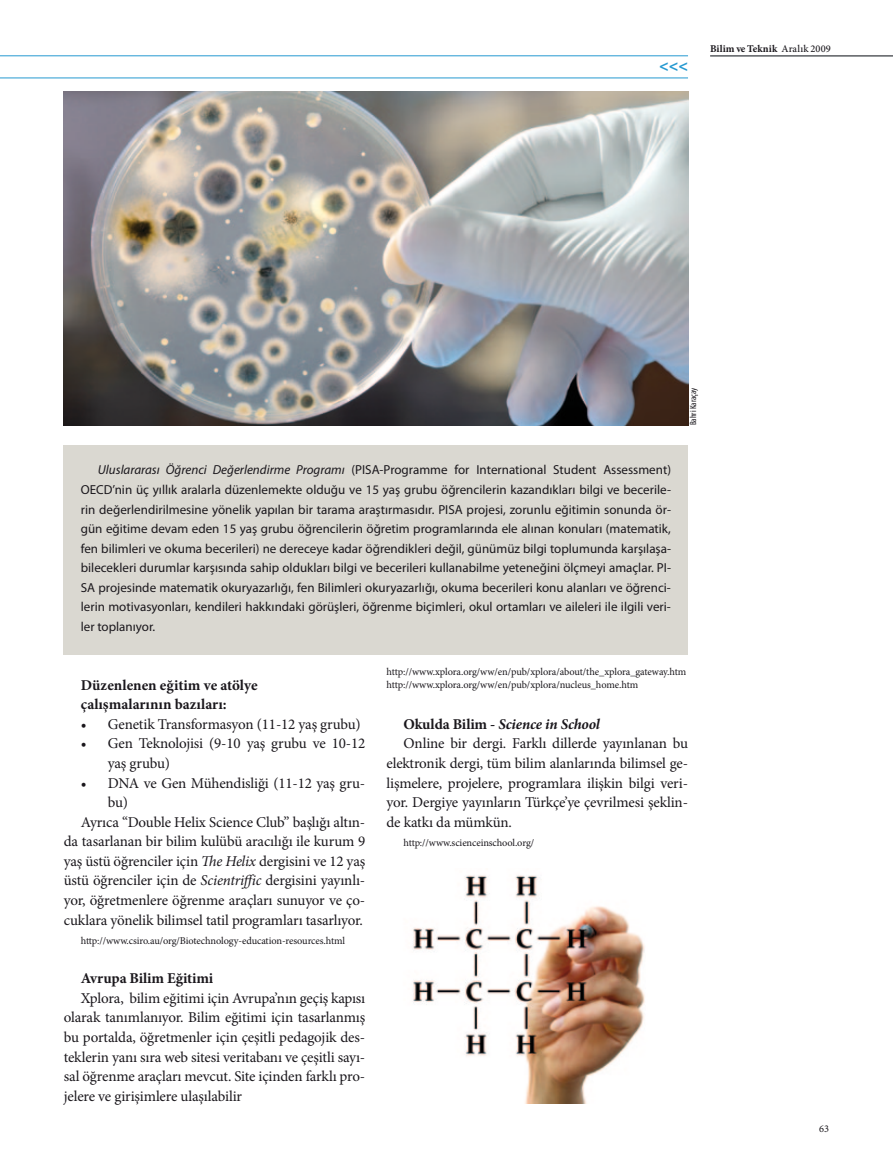
<style>
.page{position:relative;width:893px;height:1170px;background:#fff}
.page>*{position:absolute;margin:0;border:0;box-sizing:border-box;transform-origin:0 0}
.t1{font:700 16.2px "Myriad Pro";color:#2699d1}
.t2{font:15px/19.5px "Minion Pro";letter-spacing:-.01em;color:#1a171c}
.t3{font:700 15px/19.5px "Minion Pro";color:#1a171c}
.t4{font:italic 700 15px "Minion Pro";letter-spacing:-.01em;color:#1a171c}
.t5{font:13.05px/19.5px "Myriad Pro";color:#1a171c;text-align:justify}
.t6{font:10.35px/12.5px "Minion Pro";letter-spacing:-.01em;color:#1a171c}
.t7{font:700 10.35px "Minion Pro";letter-spacing:.005em;color:#1a171c}
.t8{font:condensed 9px "Myriad Pro";color:#1a171c}
.s1{font-weight:500}
.s2{font-style:italic}
.s3{font-style:normal}
</style>
<div class="page">
<hr style="left:0;top:78px;width:688px;height:1px;background:#2699d1">
<hr style="left:0;top:56px;width:688px;height:1px;background:#2699d1">
<hr style="left:710px;top:56px;width:183px;height:1px;background:#070c12">
<img style="left:413px;top:875px;width:232px;height:228px">
<img style="left:64px;top:91px;width:624px;height:334px">
<div style="left:64px;top:445px;width:624px;height:210px;background:#dad8d1"></div>
<p class="t1" style="left:659px;top:55px;width:30px">&lt;&lt;&lt;</p>
<p class="t7" style="left:710px;top:41px;width:122px">Bilim ve Teknik <span class="s1">Aralık 2009</span></p>
<p class="t5" style="left:81px;top:460px;width:592px;text-indent:17px"><span class="s2">Uluslararası Öğrenci Değerlendirme Programı</span> (PISA-Programme for International Student Assessment)<br>OECD’nin üç yıllık aralarla düzenlemekte olduğu ve 15 yaş grubu öğrencilerin kazandıkları bilgi ve becerile&shy;rin değerlendirilmesine yönelik yapılan bir tarama araştırmasıdır. PISA projesi, zorunlu eğitimin sonunda ör&shy;gün eğitime devam eden 15 yaş grubu öğrencilerin öğretim programlarında ele alınan konuları (matematik, fen bilimleri ve okuma becerileri) ne dereceye kadar öğrendikleri değil, günümüz bilgi toplumunda karşılaşa&shy;bilecekleri durumlar karşısında sahip oldukları bilgi ve becerileri kullanabilme yeteneğini ölçmeyi amaçlar. PI-SA projesinde matematik okuryazarlığı, fen Bilimleri okuryazarlığı, okuma becerileri konu alanları ve öğrenci&shy;lerin motivasyonları, kendileri hakkındaki görüşleri, öğrenme biçimleri, okul ortamları ve aileleri ile ilgili veri&shy;ler toplanıyor.</p>
<p class="t8" style="left:688px;top:425px;width:39px;rotate:-90deg">Bahri Karaçay</p>
<p class="t3" style="left:81px;top:675px;width:178px">Düzenlenen eğitim ve atölye çalışmalarının bazıları:</p>
<p class="t2" style="left:81px;top:714px;width:282px">• Genetik Transformasyon (11-12 yaş grubu)</p>
<p class="t2" style="left:108px;top:733px;width:259px;text-indent:-27px">• Gen Teknolojisi (9-10 yaş grubu ve 10-12 yaş grubu)</p>
<p class="t2" style="left:81px;top:773px;width:286px">• DNA ve Gen Mühendisliği (11-12 yaş gru-</p>
<p class="t2" style="left:108px;top:792px;width:22px">bu)</p>
<p class="t2" style="left:81px;top:812px;width:286px">Ayrıca “Double Helix Science Club” başlığı altın-</p>
<p class="t2" style="left:64px;top:831px;width:303px">da tasarlanan bir bilim kulübü aracılığı ile kurum 9</p>
<p class="t2" style="left:64px;top:851px;width:303px">yaş üstü öğrenciler için <span class="s2">The Helix</span> dergisini ve 12 yaş</p>
<p class="t2" style="left:64px;top:870px;width:303px">üstü öğrenciler için de <span class="s2">Scientriffic</span> dergisini yayınlı-</p>
<p class="t2" style="left:64px;top:890px;width:303px">yor, öğretmenlere öğrenme araçları sunuyor ve ço-</p>
<p class="t2" style="left:64px;top:909px;width:301px">cuklara yönelik bilimsel tatil programları tasarlıyor.</p>
<p class="t6" style="left:81px;top:934px;width:266px">http://www.csiro.au/org/Biotechnology-education-resources.html</p>
<p class="t3" style="left:81px;top:968px;width:134px">Avrupa Bilim Eğitimi</p>
<p class="t2" style="left:64px;top:988px;width:303px;text-align:justify;text-indent:17px">Xplora, bilim eğitimi için Avrupa’nın geçiş kapısı olarak tanımlanıyor. Bilim eğitimi için tasarlanmış bu portalda, öğretmenler için çeşitli pedagojik des&shy;teklerin yanı sıra web sitesi veritabanı ve çeşitli sayı&shy;sal öğrenme araçları mevcut. Site içinden farklı pro&shy;jelere ve girişimlere ulaşılabilir</p>
<p class="t6" style="left:387px;top:666px;width:301px">http://www.xplora.org/ww/en/pub/xplora/about/the_xplora_gateway.htm http://www.xplora.org/ww/en/pub/xplora/nucleus_home.htm</p>
<p class="t4" style="left:404px;top:713px;width:198px"><span class="s3">Okulda Bilim -</span> Science in School</p>
<p class="t2" style="left:404px;top:733px;width:286px">Online bir dergi. Farklı dillerde yayınlanan bu</p>
<p class="t2" style="left:387px;top:753px;width:303px">elektronik dergi, tüm bilim alanlarında bilimsel ge-</p>
<p class="t2" style="left:387px;top:773px;width:303px">lişmelere, projelere, programlara ilişkin bilgi veri-</p>
<p class="t2" style="left:387px;top:792px;width:303px">yor. Dergiye yayınların Türkçe’ye çevrilmesi şeklin-</p>
<p class="t2" style="left:387px;top:812px;width:127px">de katkı da mümkün.</p>
<p class="t6" style="left:404px;top:836px;width:132px">http://www.scienceinschool.org/</p>
<p class="t6" style="left:819px;top:1122px;width:11px">63</p>
</div>
